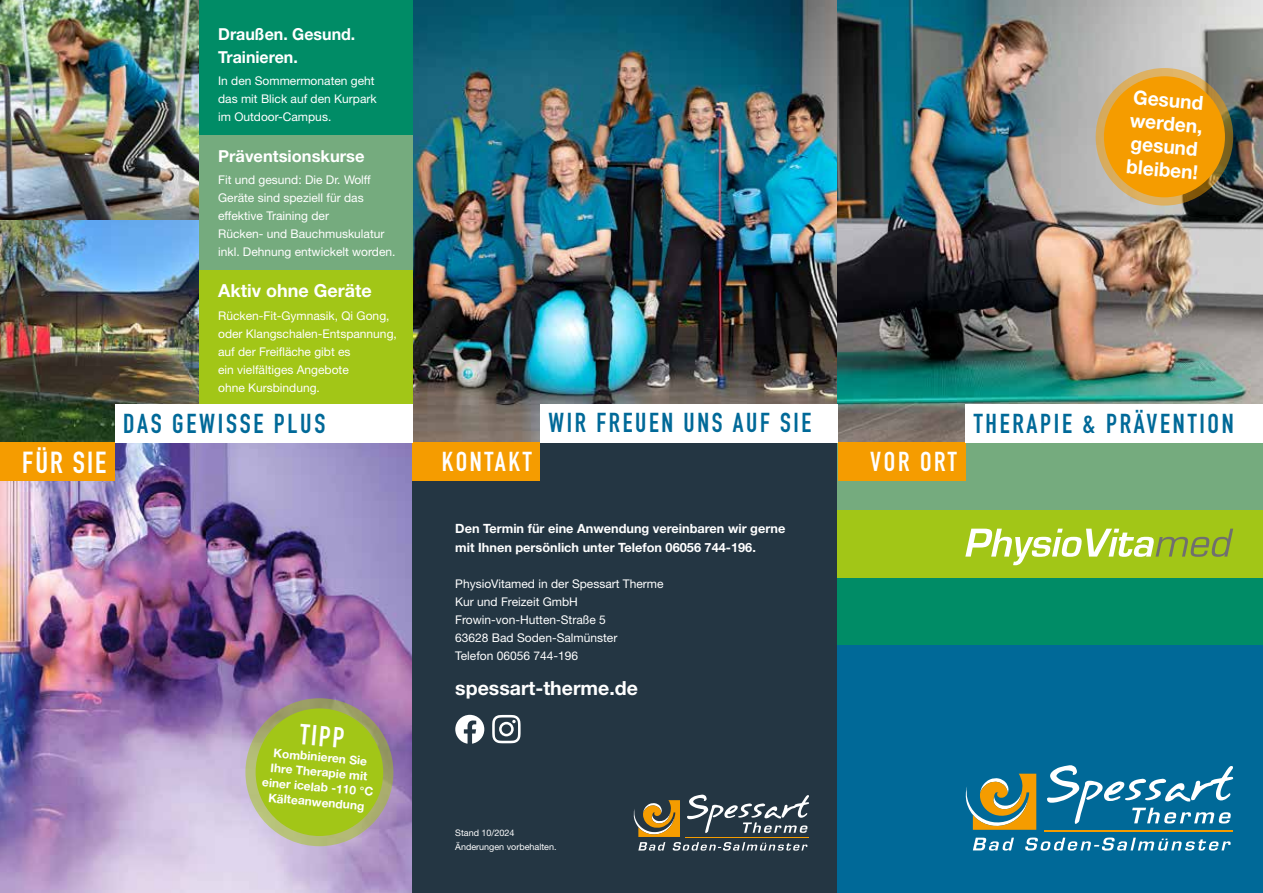
<style>
.page{position:relative;width:1263px;height:893px;background:#fff}
.page>*{position:absolute;margin:0;border:0;box-sizing:border-box;transform-origin:0 0}
.t1{font:30px "DIN Engschrift LT Pro";letter-spacing:.07em;color:#fff}
.t2{font:28.5px "DIN Engschrift LT Pro";color:#fff}
.t3{font:27px "DIN Engschrift LT Pro";letter-spacing:.1em;color:#006998}
.t4{font:27px "DIN Engschrift LT Pro";letter-spacing:.1em;color:#fff}
.t5{font:700 19.5px/23.2px "Helvetica Neue LT Pro";color:#fff}
.t6{font:700 18px "Helvetica Neue LT Pro";color:#fff}
.t7{font:700 16.5px/22.5px "Helvetica Neue LT Pro";color:#fff}
.t8{font:700 12.75px/19.5px "Helvetica Neue LT Pro";color:#fff}
.t9{font:12px/18px "Helvetica Neue LT Pro";color:#fff}
.t10{font:700 12px/15px "Helvetica Neue LT Pro";color:#fff;text-align:center}
.t11{font:9px/13.5px "Helvetica Neue LT Pro";color:#fff}
</style>
<div class="page">
<img style="left:0;top:443px;width:412px;height:450px">
<svg style="left:245px;top:698px;width:148px;height:148px;background:#a7ad6f"></svg>
<img style="left:412px;top:0;width:851px;height:442px">
<img style="left:0;top:0;width:199px;height:442px">
<div style="left:412px;top:442px;width:426px;height:451px;background:#243643"></div>
<div style="left:838px;top:578px;width:425px;height:67px;background:#008c66"></div>
<div style="left:838px;top:442px;width:425px;height:68px;background:#75ab7e"></div>
<div style="left:838px;top:510px;width:425px;height:68px;background:#a2c617"></div>
<svg style="left:965px;top:529px;width:268px;height:36px"></svg>
<div style="left:838px;top:645px;width:425px;height:248px;background:#006998"></div>
<svg style="left:973px;top:837px;width:258px;height:14px"></svg>
<hr style="left:1044px;top:830px;width:189px;height:1px;background:#f59c00">
<svg style="left:1047px;top:765px;width:186px;height:59px"></svg>
<svg style="left:965px;top:774px;width:71px;height:56px"></svg>
<div style="left:412px;top:442px;width:128px;height:38px;background:#f59c00"></div>
<div style="left:540px;top:404px;width:298px;height:38px;background:#fff"></div>
<div style="left:256px;top:708px;width:127px;height:128px;background:#a2c617;border-radius:50%"></div>
<svg style="left:633px;top:795px;width:176px;height:56px"></svg>
<svg style="left:455px;top:715px;width:29px;height:29px"></svg>
<div style="left:0;top:442px;width:115px;height:38px;background:#f59c00"></div>
<div style="left:115px;top:404px;width:297px;height:38px;background:#fff"></div>
<div style="left:838px;top:442px;width:127px;height:38px;background:#f59c00"></div>
<div style="left:965px;top:404px;width:298px;height:38px;background:#fff"></div>
<div style="left:199px;top:269px;width:213px;height:135px;background:#a2c617"></div>
<div style="left:199px;top:0;width:213px;height:135px;background:#008c66"></div>
<div style="left:199px;top:135px;width:213px;height:134px;background:#75ab7e"></div>
<svg style="left:492px;top:715px;width:29px;height:28px"></svg>
<svg style="left:1096px;top:68px;width:137px;height:138px;background:#c0984c"></svg>
<div style="left:1104px;top:76px;width:121px;height:121px;background:#f59c00;border-radius:50%"></div>
<h1 class="t1" style="left:22px;top:445px;width:86px">FÜR SIE</h1>
<h3 class="t7" style="left:218px;top:23px;width:139px">Draußen. Gesund.<br>Trainieren.</h3>
<p class="t9" style="left:218px;top:71px;width:160px">In den Sommermonaten geht das mit Blick auf den Kurpark im Outdoor-Campus.</p>
<h3 class="t7" style="left:218px;top:145px;width:148px">Präventsionskurse</h3>
<p class="t9" style="left:218px;top:171px;width:179px">Fit und gesund: Die Dr. Wolff<br>Geräte sind speziell für das effektive Training der<br>Rücken- und Bauchmuskulatur inkl. Dehnung entwickelt worden.</p>
<h3 class="t6" style="left:218px;top:280px;width:155px">Aktiv ohne Geräte</h3>
<p class="t9" style="left:218px;top:306px;width:180px">Rücken-Fit-Gymnasik, Qi Gong, oder Klangschalen-Entspannung, auf der Freifläche gibt es<br>ein vielfältiges Angebote<br>ohne Kursbindung.</p>
<h3 class="t3" style="left:123px;top:407px;width:204px">DAS GEWISSE PLUS</h3>
<h2 class="t2" style="left:301px;top:718px;width:46px;rotate:5deg">TIPP</h2>
<p class="t10" style="left:265px;top:744px;width:113px;rotate:5deg">Kombinieren Sie<br>Ihre Therapie mit einer icelab -110 °C<br>Kälteanwendung</p>
<h3 class="t4" style="left:442px;top:446px;width:91px">KONTAKT</h3>
<h3 class="t3" style="left:549px;top:406px;width:264px">WIR FREUEN UNS AUF SIE</h3>
<p class="t8" style="left:455px;top:518px;width:332px">Den Termin für eine Anwendung vereinbaren wir gerne mit Ihnen persönlich unter Telefon 06056 744-196.</p>
<p class="t9" style="left:455px;top:574px;width:210px">PhysioVitamed in der Spessart Therme<br>Kur und Freizeit GmbH<br>Frowin-von-Hutten-Straße 5<br>63628 Bad Soden-Salmünster<br>Telefon 06056 744-196</p>
<h3 class="t5" style="left:455px;top:676px;width:184px">spessart-therme.de</h3>
<p class="t11" style="left:455px;top:826px;width:103px">Stand 10/2024<br>Änderungen vorbehalten.</p>
<h3 class="t5" style="left:1133px;top:85px;width:74px;rotate:5deg">Gesund werden, gesund bleiben!</h3>
<h3 class="t4" style="left:870px;top:446px;width:88px">VOR ORT</h3>
<h3 class="t3" style="left:974px;top:407px;width:261px">THERAPIE &amp; PRÄVENTION</h3>
</div>
